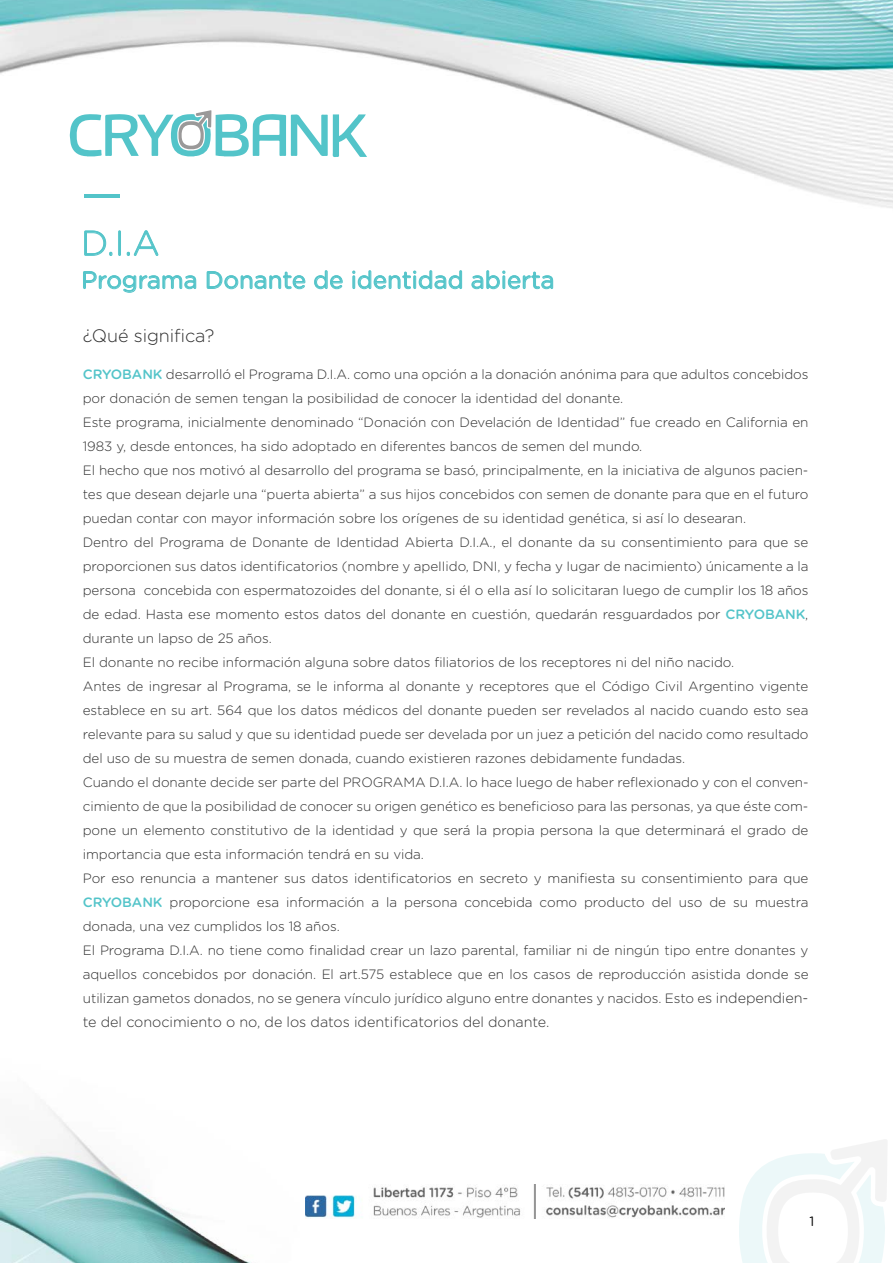
<style>
.page{position:relative;width:893px;height:1263px;background:#fff}
.page>*{position:absolute;margin:0;border:0;box-sizing:border-box;transform-origin:0 0}
.t1{font:300 34.8px "Gotham Rounded";color:#53c4c9}
.t2{font:24px "Gotham Rounded";color:#53c4c9}
.t3{font:300 18px "Gotham Rounded";letter-spacing:-.005em;color:#303030}
.t4{font:300 14.4px "Gotham Rounded";letter-spacing:-.005em;color:#303030}
.t5{font:300 13.5px/24px "Gotham Rounded";letter-spacing:-.005em;color:#303030}
.t6{font:13.5px "Gotham Rounded";color:#000}
.s1{font-weight:500;color:#53c4c9}
.s2{font-size:14.4px}
</style>
<div class="page">
<img style="left:0;top:1107px;width:306px;height:156px">
<img style="left:0;top:0;width:893px;height:290px">
<svg style="left:84px;top:231px;width:28px;height:25px"></svg>
<div style="left:119px;top:231px;width:2px;height:25px;border:1px solid #53c4c9"></div>
<svg style="left:127px;top:231px;width:31px;height:25px"></svg>
<svg style="left:83px;top:271px;width:113px;height:22px"></svg>
<svg style="left:207px;top:271px;width:98px;height:18px"></svg>
<svg style="left:314px;top:270px;width:29px;height:19px"></svg>
<svg style="left:353px;top:270px;width:109px;height:19px"></svg>
<svg style="left:472px;top:270px;width:81px;height:19px"></svg>
<svg style="left:70px;top:110px;width:297px;height:47px"></svg>
<hr style="left:84px;top:195px;width:35px;height:3px;background:#53c4c9">
<img style="left:306px;top:1185px;width:418px;height:34px">
<svg style="left:739px;top:1140px;width:148px;height:123px"></svg>
<h1 class="t1" style="left:81px;top:220px;width:80px">D.I.A</h1>
<h2 class="t2" style="left:81px;top:263px;width:475px">Programa Donante de identidad abierta</h2>
<h3 class="t3" style="left:83px;top:323px;width:133px">¿Qué significa?</h3>
<p class="t5" style="left:83px;top:362px;width:727px"><span class="s1">CRYOBANK</span> desarrolló el Programa D.I.A. como una opción a la donación anónima para que adultos concebidos por donación de semen tengan la posibilidad de conocer la identidad del donante.<br>Este programa, inicialmente denominado “Donación con Develación de Identidad” fue creado en California en 1983 y, desde entonces, ha sido adoptado en diferentes bancos de semen del mundo.<br>El hecho que nos motivó al desarrollo del programa se basó, principalmente, en la iniciativa de algunos pacien&shy;tes que desean dejarle una “puerta abierta” a sus hijos concebidos con semen de donante para que en el futuro puedan contar con mayor información sobre los orígenes de su identidad genética, si así lo desearan.<br>Dentro del Programa de Donante de Identidad Abierta D.I.A., el donante da su consentimiento para que se proporcionen sus datos identificatorios (nombre y apeIIido, DNI, y fecha y Iugar de nacimiento) únicamente a la persona concebida con espermatozoides del donante, si éI o eIIa así Io soIicitaran Iuego de cumpIir Ios 18 años de edad. Hasta ese momento estos datos del donante en cuestión, quedarán resguardados por <span class="s1">CRYOBANK</span>, durante un lapso de 25 años.<br>El donante no recibe información alguna sobre datos filiatorios de los receptores ni del niño nacido.<br>Antes de ingresar al Programa, se le informa al donante y receptores que el Código Civil Argentino vigente establece en su art. 564 que los datos médicos del donante pueden ser revelados al nacido cuando esto sea relevante para su salud y que su identidad puede ser develada por un juez a petición del nacido como resultado del uso de su muestra de semen donada, cuando existieren razones debidamente fundadas.<br>Cuando el donante decide ser parte del PROGRAMA D.I.A. lo hace luego de haber reflexionado y con el conven&shy;cimiento de que la posibilidad de conocer su origen genético es beneficioso para las personas, ya que éste com&shy;pone un elemento constitutivo de la identidad y que será la propia persona la que determinará el grado de importancia que esta información tendrá en su vida.<br>Por eso renuncia a mantener sus datos identificatorios en secreto y manifiesta su consentimiento para que <span class="s1">CRYOBANK</span> proporcione esa información a la persona concebida como producto del uso de su muestra donada, una vez cumplidos los 18 años.<br>El Programa D.I.A. no tiene como finalidad crear un lazo parental, familiar ni de ningún tipo entre donantes y aquellos concebidos por donación. El art.575 establece que en los casos de reproducción asistida donde se utilizan gametos donados, no se genera vínculo jurídico alguno entre donantes y nacidos. Esto e<span class="s2">s independien-</span></p>
<p class="t4" style="left:83px;top:1013px;width:468px">te del conocimiento o no, de los datos identificatorios del donante.</p>
<p class="t6" style="left:809px;top:1212px;width:6px">1</p>
</div>
